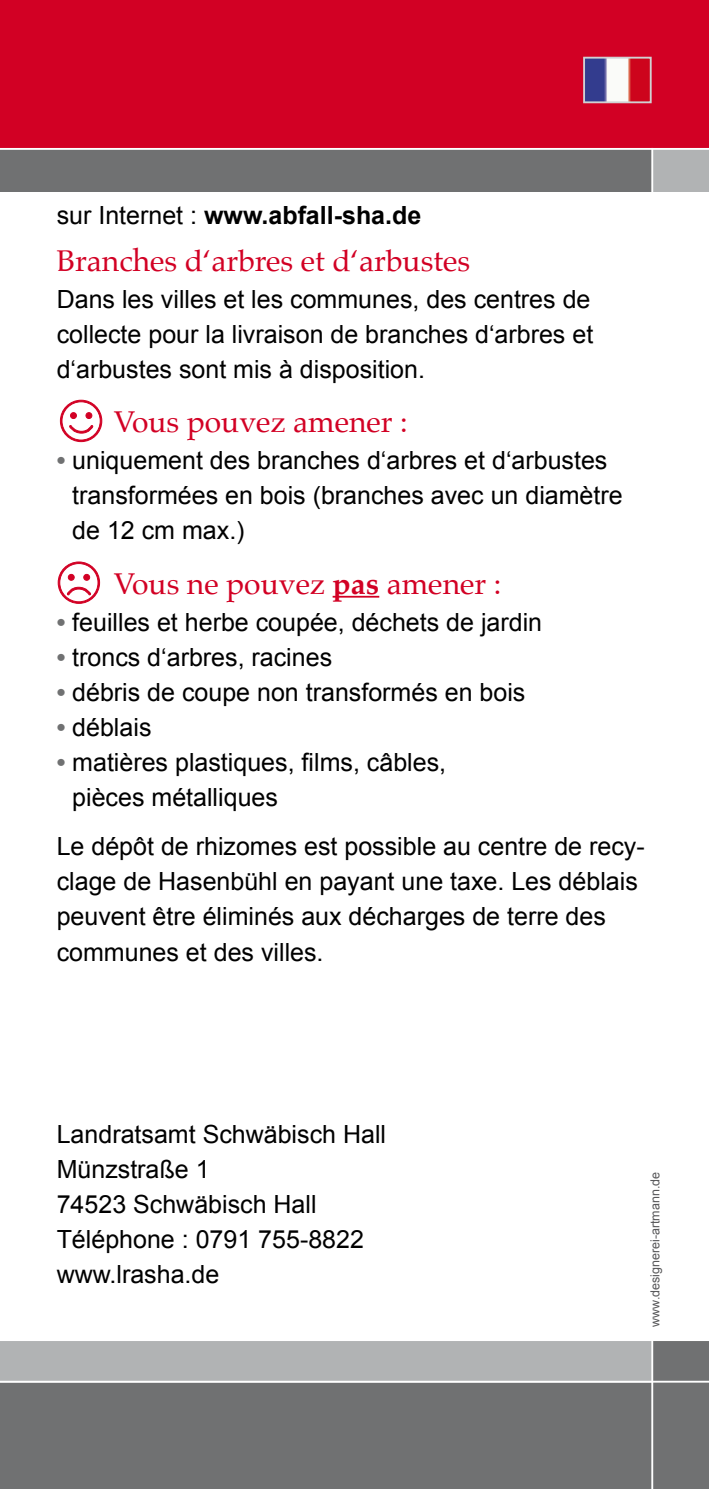
<style>
.page{position:relative;width:709px;height:1489px;background:#fff}
.page>*{position:absolute;margin:0;border:0;box-sizing:border-box;transform-origin:0 0}
.t1{font:30px "Palatino";color:#d20024}
.t2{font:25px/35px "Arial";color:#000}
.t3{font:700 25px "Arial";color:#000}
.t4{font:12.5px "Arial";color:#58585a}
.s1{font-weight:400}
.s2{font-weight:700;color:#707172}
.s3{font-weight:700}
</style>
<div class="page">
<div style="left:0;top:0;width:709px;height:149px;background:#d20024"></div>
<div style="left:0;top:1382px;width:709px;height:106px;background:#707172"></div>
<div style="left:652px;top:1339px;width:57px;height:43px;background:#707172"></div>
<div style="left:0;top:149px;width:709px;height:42px;background:#707172"></div>
<div style="left:652px;top:149px;width:57px;height:42px;background:#b1b3b4"></div>
<hr style="left:651px;top:148px;width:2px;height:47px;background:#fff">
<div style="left:0;top:1339px;width:652px;height:43px;background:#b1b3b4"></div>
<hr style="left:0;top:1380px;width:709px;height:2px;background:#fff">
<hr style="left:0;top:148px;width:709px;height:2px;background:#fff">
<hr style="left:0;top:1338px;width:709px;height:2px;background:#fff">
<hr style="left:651px;top:1339px;width:2px;height:149px;background:#fff">
<hr style="left:332px;top:596px;width:47px;height:1px;background:#d20024">
<svg style="left:60px;top:399px;width:42px;height:43px"></svg>
<svg style="left:57px;top:561px;width:43px;height:43px"></svg>
<img style="left:586px;top:60px;width:45px;height:40px">
<div style="left:583px;top:57px;width:68px;height:46px;border:2px solid #d0d1d2"></div>
<p class="t3" style="left:57px;top:198px;width:366px"><span class="s1">sur Internet :</span> www.abfall-sha.de</p>
<p class="t1" style="left:57px;top:235px;width:415px">Branches d‘arbres et d‘arbustes</p>
<p class="t2" style="left:57px;top:282px;width:538px;text-align:justify">Dans les villes et les communes, des centres de collecte pour la livraison de branches d‘arbres et d‘arbustes sont mis à disposition.</p>
<p class="t1" style="left:114px;top:396px;width:295px">Vous pouvez amener :</p>
<p class="t2" style="left:72px;top:443px;width:552px;text-indent:-16px"><span class="s2">•</span> uniquement des branches d‘arbres et d‘arbustes transformées en bois (branches avec un diamètre de 12 cm max.)</p>
<p class="t1" style="left:114px;top:558px;width:389px">Vous ne pouvez <span class="s3">pas</span> amener :</p>
<p class="t2" style="left:57px;top:605px;width:487px"><span class="s2">•</span> feuilles et herbe coupée, déchets de jardin</p>
<p class="t2" style="left:57px;top:640px;width:277px"><span class="s2">•</span> troncs d‘arbres, racines</p>
<p class="t2" style="left:57px;top:675px;width:470px"><span class="s2">•</span> débris de coupe non transformés en bois</p>
<p class="t2" style="left:57px;top:710px;width:96px"><span class="s2">•</span> déblais</p>
<p class="t2" style="left:72px;top:745px;width:375px;text-indent:-16px"><span class="s2">•</span> matières plastiques, films, câbles, pièces métalliques</p>
<p class="t2" style="left:57px;top:829px;width:589px">Le dépôt de rhizomes est possible au centre de recy&shy;clage de Hasenbühl en payant une taxe. Les déblais peuvent être éliminés aux décharges de terre des communes et des villes.</p>
<p class="t2" style="left:57px;top:1116px;width:331px">Landratsamt Schwäbisch Hall<br>Münzstraße 1<br>74523 Schwäbisch Hall<br>Téléphone : 0791 755-8822 www.lrasha.de</p>
<p class="t4" style="left:647px;top:1326px;width:156px;rotate:-90deg">www.designerei-artmann.de</p>
</div>
